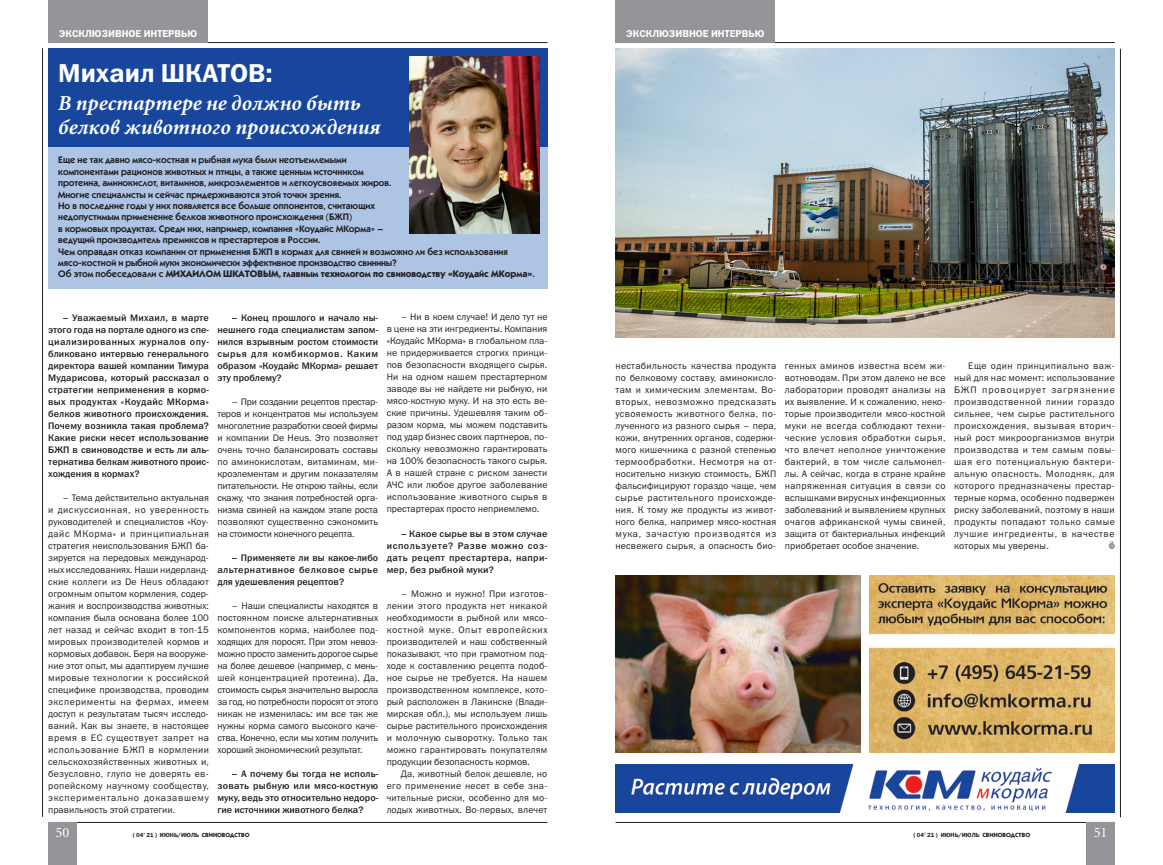
<style>
.page{position:relative;width:1163px;height:865px;background:#fff}
.page>*{position:absolute;margin:0;border:0;box-sizing:border-box;transform-origin:0 0}
.t1{font:26px "Franklin Gothic Demi C";color:#fff}
.t2{font:italic 700 21px/24px "Miniature";color:#fff}
.t3{font:14px "Miniature";color:#fff}
.t4{font:10px "Franklin Gothic Demi C";color:#fff}
.t5{font:9.5px/12px "Franklin Gothic Book C";letter-spacing:.01em;color:#231f20;text-align:justify}
.t6{font:9.5px/12px "Franklin Gothic Medium C";color:#231f20;text-align:justify}
.t7{font:600 9.5px/11.4px "Kabel C";color:#231f20}
.t8{font:6px "Franklin Gothic Demi C";color:#231f20}
.s1{font-weight:700}
.s2{font-family:"Kabel C";font-weight:700}
</style>
<div class="page">
<hr style="left:42px;top:48px;width:1px;height:768px;background:#231f20">
<hr style="left:48px;top:42px;width:499px;height:1px;background:#231f20">
<hr style="left:48px;top:822px;width:499px;height:1px;background:#231f20">
<div style="left:48px;top:0;width:160px;height:42px;background:#939598"></div>
<div style="left:48px;top:822px;width:29px;height:43px;background:#939598"></div>
<hr style="left:615px;top:42px;width:499px;height:1px;background:#231f20">
<hr style="left:615px;top:822px;width:499px;height:1px;background:#231f20">
<hr style="left:1119px;top:49px;width:1px;height:768px;background:#231f20">
<div style="left:1086px;top:822px;width:28px;height:43px;background:#939598"></div>
<div style="left:615px;top:0;width:160px;height:42px;background:#939598"></div>
<div style="left:48px;top:146px;width:499px;height:143px;background:#adc4e5"></div>
<img style="left:615px;top:48px;width:499px;height:289px">
<img style="left:615px;top:764px;width:499px;height:48px">
<img style="left:615px;top:575px;width:245px;height:177px">
<img style="left:869px;top:575px;width:245px;height:178px">
<svg style="left:1108px;top:541px;width:6px;height:8px"></svg>
<div style="left:48px;top:48px;width:499px;height:99px;background:#18469d"></div>
<img style="left:409px;top:57px;width:130px;height:176px">
<p class="t4" style="left:59px;top:28px;width:140px">ЭКСКЛЮЗИВНОЕ ИНТЕРВЬЮ</p>
<h1 class="t1" style="left:58px;top:58px;width:216px">Михаил ШКАТОВ:</h1>
<h2 class="t2" style="left:58px;top:92px;width:324px">В престартере не должно быть белков животного происхождения</h2>
<p class="t7" style="left:58px;top:154px;width:478px">Еще не так давно мясо-костная и рыбная мука были неотъемлемыми<br>компонентами рационов животных и птицы, а также ценным источником<br>протеина, аминокислот, витаминов, микроэлементов и легкоусвояемых жиров.<br>Многие специалисты и сейчас придерживаются этой точки зрения.<br>Но в последние годы у них появляется все больше оппонентов, считающих<br>недопустимым применение белков животного происхождения (БЖП)<br>в кормовых продуктах. Среди них, например, компания «Коудайс МКорма» –<br>ведущий производитель премиксов и престартеров в России.<br>Чем оправдан отказ компании от применения БЖП в кормах для свиней и возможно ли без использования мясо-костной и рыбной муки экономически эффективное производство свинины?<br>Об этом побеседовали с <span class="s1">МИХАИЛОМ ШКАТОВЫМ, главным технологом по свиноводству «Коудайс МКорма»</span>.</p>
<p class="t6" style="left:48px;top:311px;width:162px;text-indent:14px">– Уважаемый Михаил, в марте этого года на портале одного из спе&shy;циализированных журналов опу&shy;бликовано интервью генерального директора вашей компании Тимура Мударисова, который рассказал о стратегии неприменения в кормо&shy;вых продуктах «Коудайс МКорма» белков животного происхождения.<br>Почему возникла такая проблема?<br>Какие риски несет использование БЖП в свиноводстве и есть ли аль&shy;тернатива белкам животного проис&shy;хождения в кормах?</p>
<p class="t5" style="left:48px;top:491px;width:162px;text-indent:14px">– Тема действительно актуальная и дискуссионная, но уверенность руководителей и специалистов «Коу&shy;дайс МКорма» и принципиальная стратегия неиспользования БЖП ба&shy;зируется на передовых международ&shy;ных исследованиях. Наши нидерланд&shy;ские коллеги из De Heus обладают огромным опытом кормления, содер&shy;жания и воспроизводства животных: компания была основана более 100 лет назад и сейчас входит в топ-15 мировых производителей кормов и кормовых добавок. Беря на вооруже&shy;ние этот опыт, мы адаптируем лучшие мировые технологии к российской специфике производства, проводим эксперименты на фермах, имеем доступ к результатам тысяч исследо&shy;ваний. Как вы знаете, в настоящее время в ЕС существует запрет на использование БЖП в кормлении сельскохозяйственных животных и, безусловно, глупо не доверять ев&shy;ропейскому научному сообществу, экспериментально доказавшему правильность этой стратегии.</p>
<p class="t6" style="left:217px;top:311px;width:162px;text-indent:14px">– Конец прошлого и начало ны&shy;нешнего года специалистам запом&shy;нился взрывным ростом стоимости сырья для комбикормов. Каким образом «Коудайс МКорма» решает эту проблему?</p>
<p class="t5" style="left:217px;top:395px;width:162px;text-indent:14px">– При создании рецептов престар&shy;теров и концентратов мы используем многолетние разработки своей фирмы и компании De Heus. Это позволяет очень точно балансировать составы по аминокислотам, витаминам, ми&shy;кроэлементам и другим показателям питательности. Не открою тайны, если скажу, что знания потребностей орга&shy;низма свиней на каждом этапе роста позволяют существенно сэкономить на стоимости конечного рецепта.</p>
<p class="t6" style="left:217px;top:551px;width:162px;text-indent:14px">– Применяете ли вы какое-либо альтернативное белковое сырье для удешевления рецептов?</p>
<p class="t5" style="left:217px;top:599px;width:162px;text-indent:14px">– Наши специалисты находятся в постоянном поиске альтернативных компонентов корма, наиболее под&shy;ходящих для поросят. При этом невоз&shy;можно просто заменить дорогое сырье на более дешевое (например, с мень&shy;шей концентрацией протеина). Да, стоимость сырья значительно выросла за год, но потребности поросят от этого никак не изменилась: им все так же нужны корма самого высокого каче&shy;ства. Конечно, если мы хотим получить хороший экономический результат.</p>
<p class="t6" style="left:217px;top:767px;width:162px;text-indent:14px">– А почему бы тогда не исполь&shy;зовать рыбную или мясо-костную муку, ведь это относительно недоро&shy;гие источники животного белка?</p>
<h3 class="t3" style="left:56px;top:825px;width:15px">50</h3>
<p class="t8" style="left:133px;top:831px;width:118px">( 04’ 21 ) ИЮНЬ/ИЮЛЬ <span class="s2">СВИНОВОДСТВО</span></p>
<p class="t5" style="left:386px;top:311px;width:162px;text-indent:14px">– Ни в коем случае! И дело тут не в цене на эти ингредиенты. Компания «Коудайс МКорма» в глобальном пла&shy;не придерживается строгих принци&shy;пов безопасности входящего сырья.<br>Ни на одном нашем престартерном заводе вы не найдете ни рыбную, ни мясо-костную муку. И на это есть ве&shy;ские причины. Удешевляя таким об&shy;разом корма, мы можем подставить под удар бизнес своих партнеров, по&shy;скольку невозможно гарантировать на 100% безопасность такого сырья.<br>А в нашей стране с риском занести АЧС или любое другое заболевание использование животного сырья в престартерах просто неприемлемо.</p>
<p class="t6" style="left:386px;top:527px;width:162px;text-indent:14px">– Какое сырье вы в этом случае используете? Разве можно соз&shy;дать рецепт престартера, напри&shy;мер, без рыбной муки?</p>
<p class="t5" style="left:386px;top:587px;width:162px;text-indent:14px">– Можно и нужно! При изготов&shy;лении этого продукта нет никакой необходимости в рыбной или мясо&shy;костной муке. Опыт европейских производителей и наш собственный показывают, что при грамотном под&shy;ходе к составлению рецепта подоб&shy;ное сырье не требуется. На нашем производственном комплексе, кото&shy;рый расположен в Лакинске (Влади&shy;мирская обл.), мы используем лишь сырье растительного происхождения и молочную сыворотку. Только так можно гарантировать покупателям продукции безопасность кормов.</p>
<p class="t5" style="left:386px;top:767px;width:162px;text-indent:14px">Да, животный белок дешевле, но его применение несет в себе зна&shy;чительные риски, особенно для мо&shy;лодых животных. Во-первых, влечет</p>
<p class="t4" style="left:626px;top:28px;width:140px">ЭКСКЛЮЗИВНОЕ ИНТЕРВЬЮ</p>
<p class="t5" style="left:615px;top:359px;width:162px">нестабильность качества продукта по белковому составу, аминокисло&shy;там и химическим элементам. Во&shy;вторых, невозможно предсказать усвояемость животного белка, по&shy;лученного из разного сырья – пера, кожи, внутренних органов, содержи&shy;мого кишечника с разной степенью термообработки. Несмотря на от&shy;носительно низкую стоимость, БЖП фальсифицируют гораздо чаще, чем сырье растительного происхожде&shy;ния. К тому же продукты из живот&shy;ного белка, например мясо-костная мука, зачастую производятся из несвежего сырья, а опасность био-</p>
<p class="t5" style="left:784px;top:359px;width:162px">генных аминов известна всем жи&shy;вотноводам. При этом далеко не все лаборатории проводят анализы на их выявление. И к сожалению, неко&shy;торые производители мясо-костной муки не всегда соблюдают техни&shy;ческие условия обработки сырья, что влечет неполное уничтожение бактерий, в том числе сальмонел&shy;лы. А сейчас, когда в стране крайне напряженная ситуация в связи со вспышками вирусных инфекционных заболеваний и выявлением крупных очагов африканской чумы свиней, защита от бактериальных инфекций приобретает особое значение.</p>
<p class="t5" style="left:953px;top:359px;width:162px;text-indent:14px">Еще один принципиально важ&shy;ный для нас момент: использование БЖП провоцирует загрязнение производственной линии гораздо сильнее, чем сырье растительного происхождения, вызывая вторич&shy;ный рост микроорганизмов внутри производства и тем самым повы&shy;шая его потенциальную бактери&shy;альную опасность. Молодняк, для которого предназначены престар&shy;терные корма, особенно подвержен риску заболеваний, поэтому в наши продукты попадают только самые лучшие ингредиенты, в качестве которых мы уверены.</p>
<p class="t8" style="left:913px;top:831px;width:118px">( 04’ 21 ) ИЮНЬ/ИЮЛЬ <span class="s2">СВИНОВОДСТВО</span></p>
<h3 class="t3" style="left:1093px;top:825px;width:15px">51</h3>
</div>
